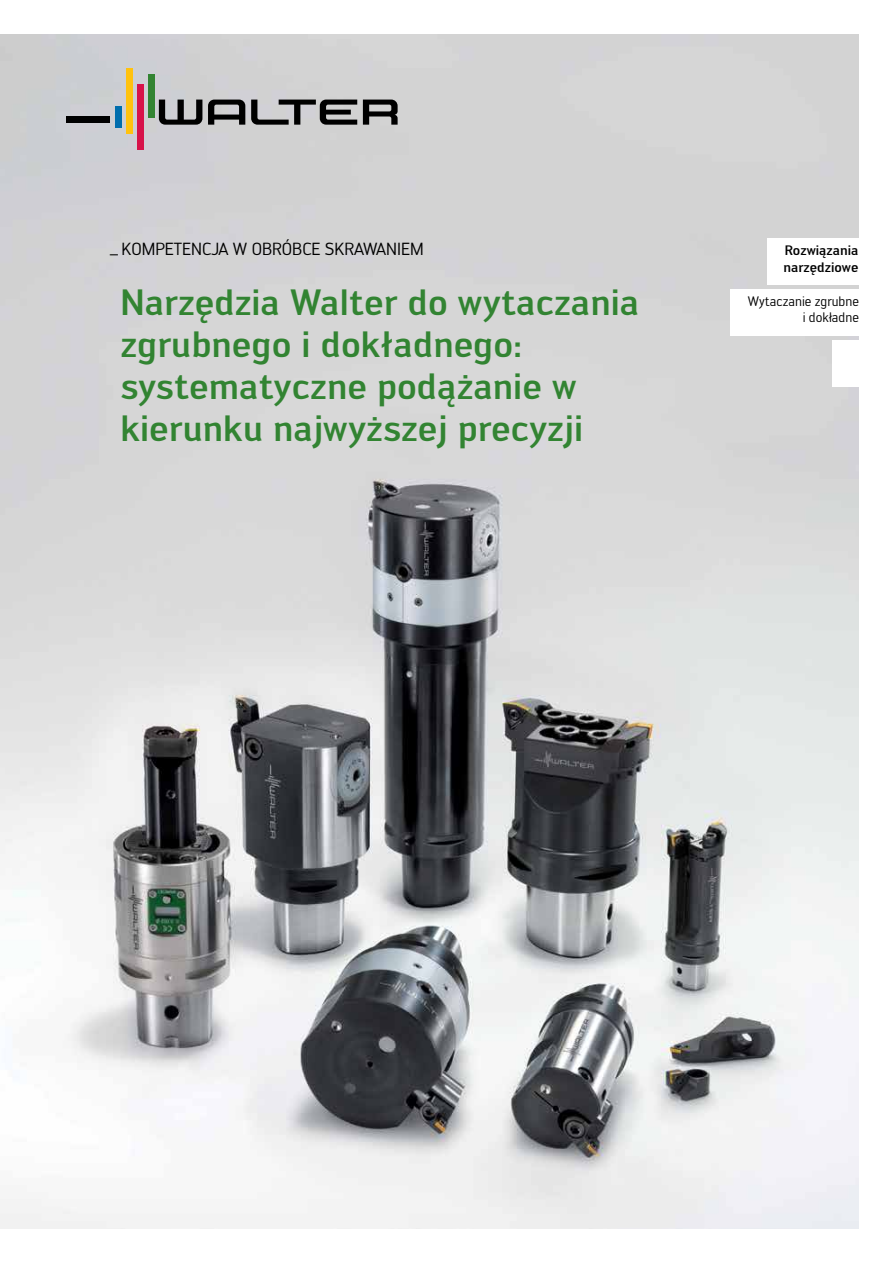
<style>
.page{position:relative;width:893px;height:1263px;background:#fff}
.page>*{position:absolute;margin:0;border:0;box-sizing:border-box;transform-origin:0 0}
.t1{font:500 36px/42px "Walter PRO";color:#328432}
.t2{font:17.25px "Walter PRO";color:#000}
.t3{font:13.5px/15.8px "Walter PRO";color:#000;text-align:right}
.t4{font:500 13.5px/17px "Walter PRO";color:#000}
</style>
<div class="page">
<img style="left:0;top:34px;width:859px;height:1195px">
<div style="left:126px;top:68px;width:6px;height:66px;background:#ffc20e"></div>
<div style="left:137px;top:84px;width:6px;height:66px;background:#d71249"></div>
<div style="left:148px;top:74px;width:6px;height:44px;background:#328432"></div>
<div style="left:66px;top:117px;width:44px;height:6px;background:#000"></div>
<div style="left:115px;top:106px;width:6px;height:22px;background:#006dad"></div>
<svg style="left:159px;top:100px;width:43px;height:25px"></svg>
<svg style="left:251px;top:100px;width:106px;height:25px;background:#757476"></svg>
<svg style="left:363px;top:100px;width:35px;height:25px"></svg>
<svg style="left:208px;top:100px;width:37px;height:25px"></svg>
<div style="left:730px;top:289px;width:163px;height:47px;background:#fff"></div>
<div style="left:832px;top:340px;width:61px;height:47px;background:#fff"></div>
<div style="left:767px;top:238px;width:126px;height:47px;background:#fff"></div>
<p class="t2" style="left:109px;top:238px;width:316px">_KOMPETENCJA W OBRÓBCE SKRAWANIEM</p>
<p class="t1" style="left:120px;top:280px;width:520px">Narzędzia Walter do wytaczania zgrubnego i dokładnego: systematyczne podążanie w kierunku najwyższej precyzji</p>
<p class="t4" style="left:783px;top:242px;width:77px">Rozwiązania narzędziowe</p>
<p class="t3" style="left:748px;top:293px;width:113px">Wytaczanie zgrubne i dokładne</p>
</div>
